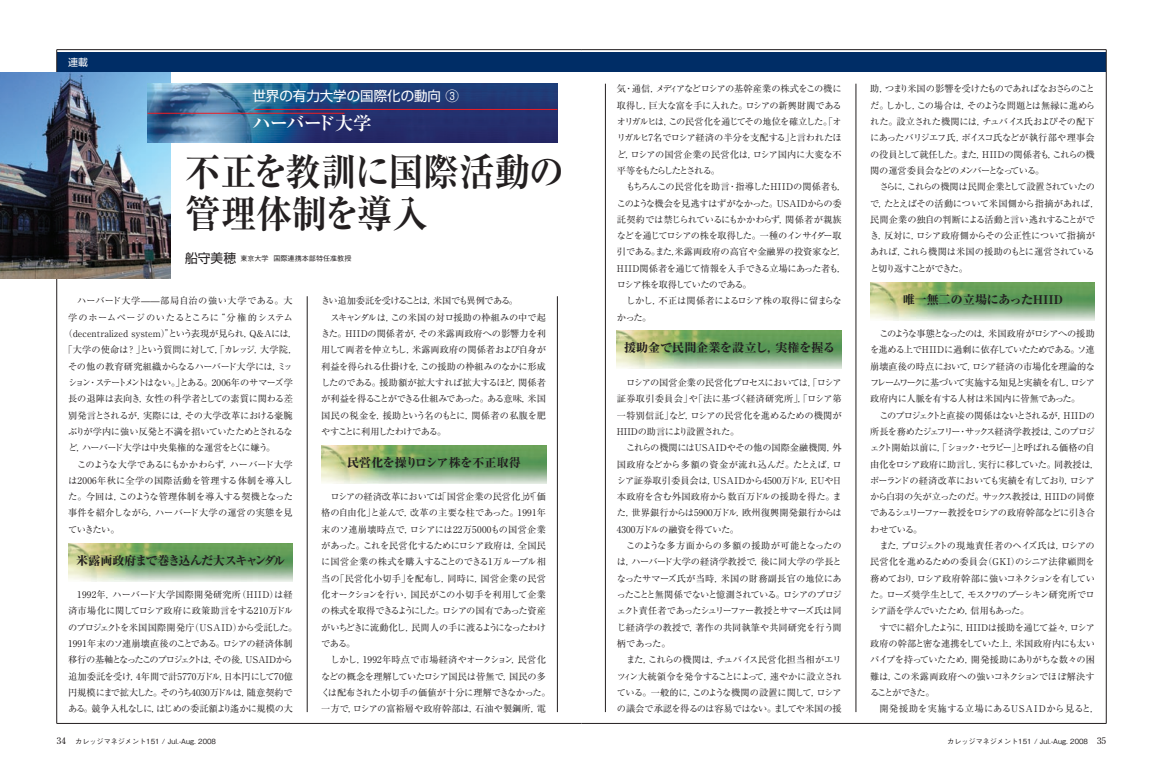
<style>
.page{position:relative;width:1163px;height:766px;background:#fff}
.page>*{position:absolute;margin:0;border:0;box-sizing:border-box;transform-origin:0 0}
.ノーマル{font:700 38.3px/41.1px "Ryumin Pro";color:#231f20;scale:.93 1}
.ノーマル-2{font:700 18.4px "Ryumin Pro";letter-spacing:-.06em;color:#fff}
.ノーマル-3{font:13.5px "Shin Go Pro";color:#fff}
.ノーマル-4{font:800 12px "Ryumin Pro";color:#231f20}
.ノーマル-5{font:800 12px "Ryumin Pro";letter-spacing:-.1em;color:#231f20}
.ノーマル-6{font:9.9px "Shin Go Pro";color:#fff}
._3段本文{font:9.2px/16.3px "Ryumin Pro";letter-spacing:-.03em;color:#231f20;text-align:justify}
._3段本文-2{font:9.2px/16.3px "Ryumin Pro";letter-spacing:-.08em;color:#231f20}
._3段本文-3{font:9.2px/16.3px "Ryumin Pro";letter-spacing:.01em;color:#231f20;text-align:center}
._3段本文-4{font:9.2px "Ryumin Pro";color:#231f20}
._3段本文-5{font:9.2px "Ryumin Pro";letter-spacing:-.085em;color:#231f20}
._3段本文-6{font:9.2px "Ryumin Pro";letter-spacing:-.05em;color:#231f20}
._3段本文-7{font:9.2px "Ryumin Pro";letter-spacing:.075em;color:#231f20}
._3段本文-8{font:9.2px "Ryumin Pro";letter-spacing:.04em;color:#231f20}
._3段本文-9{font:9.2px "Ryumin Pro";letter-spacing:.05em;color:#231f20}
.ノーマル-7{font:9.2px "Century Old Style Std";color:#231f20}
.ノーマル-8{font:500 7.1px "Gothic BBB Pro";color:#231f20}
.s1{font-family:"Shin Go Pro";font-weight:400;font-size:12.8px}
</style>
<div class="page">
<div style="left:581px;top:52px;width:525px;height:20px;background:#002d66"></div>
<hr style="left:581px;top:49px;width:525px;height:1px;background:#231f20">
<hr style="left:1105px;top:50px;width:1px;height:673px;background:#231f20">
<hr style="left:581px;top:723px;width:525px;height:1px;background:#231f20">
<hr style="left:605px;top:84px;width:1px;height:627px;background:#231f20">
<div style="left:57px;top:52px;width:524px;height:20px;background:#002d66"></div>
<hr style="left:57px;top:49px;width:524px;height:1px;background:#231f20">
<hr style="left:57px;top:50px;width:1px;height:673px;background:#231f20">
<hr style="left:57px;top:723px;width:524px;height:1px;background:#231f20">
<hr style="left:855px;top:84px;width:1px;height:627px;background:#231f20">
<hr style="left:557px;top:296px;width:1px;height:415px;background:#231f20">
<hr style="left:307px;top:296px;width:1px;height:415px;background:#231f20">
<img style="left:0;top:72px;width:171px;height:206px">
<img style="left:68px;top:543px;width:225px;height:38px">
<img style="left:321px;top:445px;width:225px;height:38px">
<img style="left:617px;top:331px;width:224px;height:38px">
<img style="left:870px;top:282px;width:224px;height:38px">
<img style="left:147px;top:84px;width:410px;height:59px">
<hr style="left:254px;top:109px;width:303px;height:1px;background:#ee1d23">
<hr style="left:147px;top:113px;width:197px;height:1px;background:#ee1d23">
<p class="ノーマル-6" style="left:68px;top:54px;width:21px">連載</p>
<p class="ノーマル-3" style="left:252px;top:85px;width:208px">世界の有力大学の国際化の動向 ③</p>
<p class="ノーマル-2" style="left:252px;top:109px;width:121px">ハーバード大学</p>
<p class="ノーマル" style="left:185px;top:149px;width:409px">不正を教訓に国際活動の管理体制を導入</p>
<p class="ノーマル-8" style="left:185px;top:253px;width:168px"><span class="s1">船守美穂</span> 東京大学 国際連携本部特任准教授</p>
<p class="_3段本文-9" style="left:77px;top:293px;width:217px">ハーバード大学——部局自治の強い大学である。大</p>
<p class="_3段本文-8" style="left:68px;top:310px;width:226px">学のホームページのいたるところに“分権的システム</p>
<p class="_3段本文-4" style="left:63px;top:326px;width:235px">（decentralized system）”という表現が見られ，Q&amp;Aには，</p>
<p class="_3段本文" style="left:63px;top:341px;width:235px">「大学の使命は？」という質問に対して，「カレッジ，大学院，</p>
<p class="_3段本文" style="left:68px;top:357px;width:226px">その他の教育研究組織からなるハーバード大学には，ミッ</p>
<p class="_3段本文-5" style="left:68px;top:375px;width:226px">ション・ステートメントはない。」とある。2006年のサマーズ学</p>
<p class="_3段本文-4" style="left:68px;top:391px;width:226px">長の退陣は表向き，女性の科学者としての素質に関わる差</p>
<p class="_3段本文" style="left:68px;top:406px;width:226px">別発言とされるが，実際には，その大学改革における豪腕</p>
<p class="_3段本文-6" style="left:68px;top:424px;width:226px">ぶりが学内に強い反発と不満を招いていたためとされるな</p>
<p class="_3段本文" style="left:68px;top:439px;width:209px">ど，ハーバード大学は中央集権的な運営をとくに嫌う。</p>
<p class="_3段本文" style="left:68px;top:455px;width:226px;text-indent:9px">このような大学であるにもかかわらず，ハーバード大学は2006年秋に全学の国際活動を管理する体制を導入した。今回は，このような管理体制を導入する契機となった事件を紹介しながら，ハーバード大学の運営の実態を見ていきたい。</p>
<p class="ノーマル-5" style="left:76px;top:550px;width:210px">米露両政府まで巻き込んだ大スキャンダル</p>
<p class="_3段本文" style="left:68px;top:585px;width:231px;text-align:center">1992年，ハーバード大学国際開発研究所（HIID）は経<br>済市場化に関してロシア政府に政策助言をする210万ドルのプロジェクトを米国国際開発庁（USAID）から受託した。1991年末のソ連崩壊直後のことである。ロシアの経済体制移行の基軸となったこのプロジェクトは，その後，USAIDから追加委託を受け，4年間で計5770万ドル，日本円にして70億円規模にまで拡大した。そのうち4030万ドルは，随意契約である。競争入札なしに，はじめの委託額より遙かに規模の大</p>
<p class="ノーマル-7" style="left:57px;top:734px;width:11px">34</p>
<p class="ノーマル-8" style="left:75px;top:735px;width:142px">カレッジマネジメント151 / Jul.-Aug. 2008</p>
<p class="_3段本文-2" style="left:321px;top:292px;width:198px">きい追加委託を受けることは，米国でも異例である。</p>
<p class="_3段本文" style="left:321px;top:308px;width:226px;text-indent:9px">スキャンダルは，この米国の対ロ援助の枠組みの中で起きた。HIIDの関係者が，その米露両政府への影響力を利用して両者を仲立ちし，米露両政府の関係者および自身が利益を得られる仕掛けを，この援助の枠組みのなかに形成したのである。援助額が拡大すれば拡大するほど，関係者が利益を得ることができる仕組みであった。ある意味，米国国民の税金を，援助という名のもとに，関係者の私腹を肥やすことに利用したわけである。</p>
<p class="ノーマル-4" style="left:347px;top:453px;width:175px">民営化を操りロシア株を不正取得</p>
<p class="_3段本文" style="left:321px;top:488px;width:226px;text-indent:9px">ロシアの経済改革においては「国営企業の民営化」が「価格の自由化」と並んで，改革の主要な柱であった。1991年末のソ連崩壊時点で，ロシアには22万5000もの国営企業があった。これを民営化するためにロシア政府は，全国民に国営企業の株式を購入することのできる1万ルーブル相当の「民営化小切手」を配布し，同時に，国営企業の民営化オークションを行い，国民がこの小切手を利用して企業の株式を取得できるようにした。ロシアの国有であった資産がいちどきに流動化し，民間人の手に渡るようになったわけである。</p>
<p class="_3段本文-3" style="left:321px;top:651px;width:231px">しかし，1992年時点で市場経済やオークション，民営化<br>などの概念を理解していたロシア国民は皆無で，国民の多くは配布された小切手の価値が十分に理解できなかった。一方で，ロシアの富裕層や政府幹部は，石油や製鋼所，電</p>
<p class="_3段本文" style="left:617px;top:80px;width:226px">気・通信，メディアなどロシアの基幹産業の株式をこの機に取得し，巨大な富を手に入れた。ロシアの新興財閥であるオリガルヒは，この民営化を通じてその地位を確立した。「オリガルヒ7名でロシア経済の半分を支配する」と言われたほど，ロシアの国営企業の民営化は，ロシア国内に大変な不平等をもたらしたとされる。</p>
<p class="_3段本文" style="left:617px;top:178px;width:231px;text-align:left;text-indent:9px">もちろんこの民営化を助言・指導したHIIDの関係者も，このような機会を見逃すはずがなかった。USAIDからの委託契約では禁じられているにもかかわらず，関係者が親族などを通じてロシアの株を取得した。一種のインサイダー取引である。また，米露両政府の高官や金融界の投資家など，<br>HIID関係者を通じて情報を入手できる立場にあった者も，ロシア株を取得していたのである。</p>
<p class="_3段本文" style="left:617px;top:292px;width:226px;text-indent:9px">しかし，不正は関係者によるロシア株の取得に留まらなかった。</p>
<p class="ノーマル-4" style="left:624px;top:338px;width:212px">援助金で民間企業を設立し，実権を握る</p>
<p class="_3段本文" style="left:617px;top:373px;width:226px;text-indent:9px">ロシアの国営企業の民営化プロセスにおいては，「ロシア証券取引委員会」や「法に基づく経済研究所」，「ロシア第一特別信託」など，ロシアの民営化を進めるための機関がHIIDの助言により設置された。</p>
<p class="_3段本文" style="left:617px;top:439px;width:226px;text-indent:9px">これらの機関にはUSAIDやその他の国際金融機関，外国政府などから多額の資金が流れ込んだ。たとえば，ロシア証券取引委員会は，USAIDから4500万ドル，EUや日本政府を含む外国政府から数百万ドルの援助を得た。また，世界銀行からは5900万ドル，欧州復興開発銀行からは4300万ドルの融資を得ていた。</p>
<p class="_3段本文" style="left:617px;top:536px;width:226px;text-indent:9px">このような多方面からの多額の援助が可能となったのは，ハーバード大学の経済学教授で，後に同大学の学長となったサマーズ氏が当時，米国の財務副長官の地位にあったことと無関係でないと憶測されている。ロシアのプロジェクト責任者であったシュリーファー教授とサマーズ氏は同じ経済学の教授で，著作の共同執筆や共同研究を行う間柄であった。</p>
<p class="_3段本文" style="left:617px;top:651px;width:226px;text-indent:9px">また，これらの機関は，チュバイス民営化担当相がエリツィン大統領令を発令することによって，速やかに設立されている。一般的に，このような機関の設置に関して，ロシアの議会で承認を得るのは容易ではない。ましてや米国の援</p>
<p class="_3段本文" style="left:870px;top:80px;width:226px">助，つまり米国の影響を受けたものであればなおさらのことだ。しかし，この場合は，そのような問題とは無縁に進められた。設立された機関には，チュバイス氏およびその配下にあったバリジエフ氏，ボイスコ氏などが執行部や理事会の役員として就任した。また，HIIDの関係者も，これらの機関の運営委員会などのメンバーとなっている。</p>
<p class="_3段本文" style="left:870px;top:178px;width:231px;text-align:left;text-indent:9px">さらに，これらの機関は民間企業として設置されていたので，たとえばその活動について米国側から指摘があれば，民間企業の独自の判断による活動と言い逃れすることができ，反対に，ロシア政府側からその公正性について指摘があれば，これら機関は米国の援助のもとに運営されていると切り返すことができた。</p>
<p class="ノーマル-4" style="left:902px;top:290px;width:162px">唯一無二の立場にあったHIID</p>
<p class="_3段本文" style="left:870px;top:325px;width:226px;text-indent:9px">このような事態となったのは，米国政府がロシアへの援助を進める上でHIIDに過剰に依存していたためである。ソ連崩壊直後の時点において，ロシア経済の市場化を理論的なフレームワークに基づいて実施する知見と実績を有し，ロシア政府内に人脈を有する人材は米国内に皆無であった。</p>
<p class="_3段本文-2" style="left:870px;top:406px;width:231px;text-indent:9px">このプロジェクトと直接の関係はないとされるが，HIIDの所長を務めたジェフリー・サックス経済学教授は，このプロジェクト開始以前に，「ショック・セラピー」と呼ばれる価格の自由化をロシア政府に助言し，実行に移していた。同教授は，ポーランドの経済改革においても実績を有しており，ロシアから白羽の矢が立ったのだ。サックス教授は，HIIDの同僚であるシュリーファー教授をロシアの政府幹部などに引き合わせている。</p>
<p class="_3段本文" style="left:870px;top:536px;width:226px;text-indent:9px">また，プロジェクトの現地責任者のヘイズ氏は，ロシアの民営化を進めるための委員会（GKI）のシニア法律顧問を務めており，ロシア政府幹部に強いコネクションを有していた。ローズ奨学生として，モスクワのプーシキン研究所でロシア語を学んでいたため，信用もあった。</p>
<p class="_3段本文" style="left:870px;top:618px;width:226px;text-indent:9px">すでに紹介したように，HIIDは援助を通じて益々，ロシア政府の幹部と密な連携をしていた上，米国政府内にも太いパイプを持っていたため，開発援助にありがちな数々の困難は，この米露両政府への強いコネクションでほぼ解決することができた。</p>
<p class="_3段本文-7" style="left:879px;top:701px;width:222px">開発援助を実施する立場にあるUSAIDから見ると，</p>
<p class="ノーマル-8" style="left:947px;top:735px;width:142px">カレッジマネジメント151 / Jul.-Aug. 2008</p>
<p class="ノーマル-7" style="left:1096px;top:734px;width:11px">35</p>
</div>
